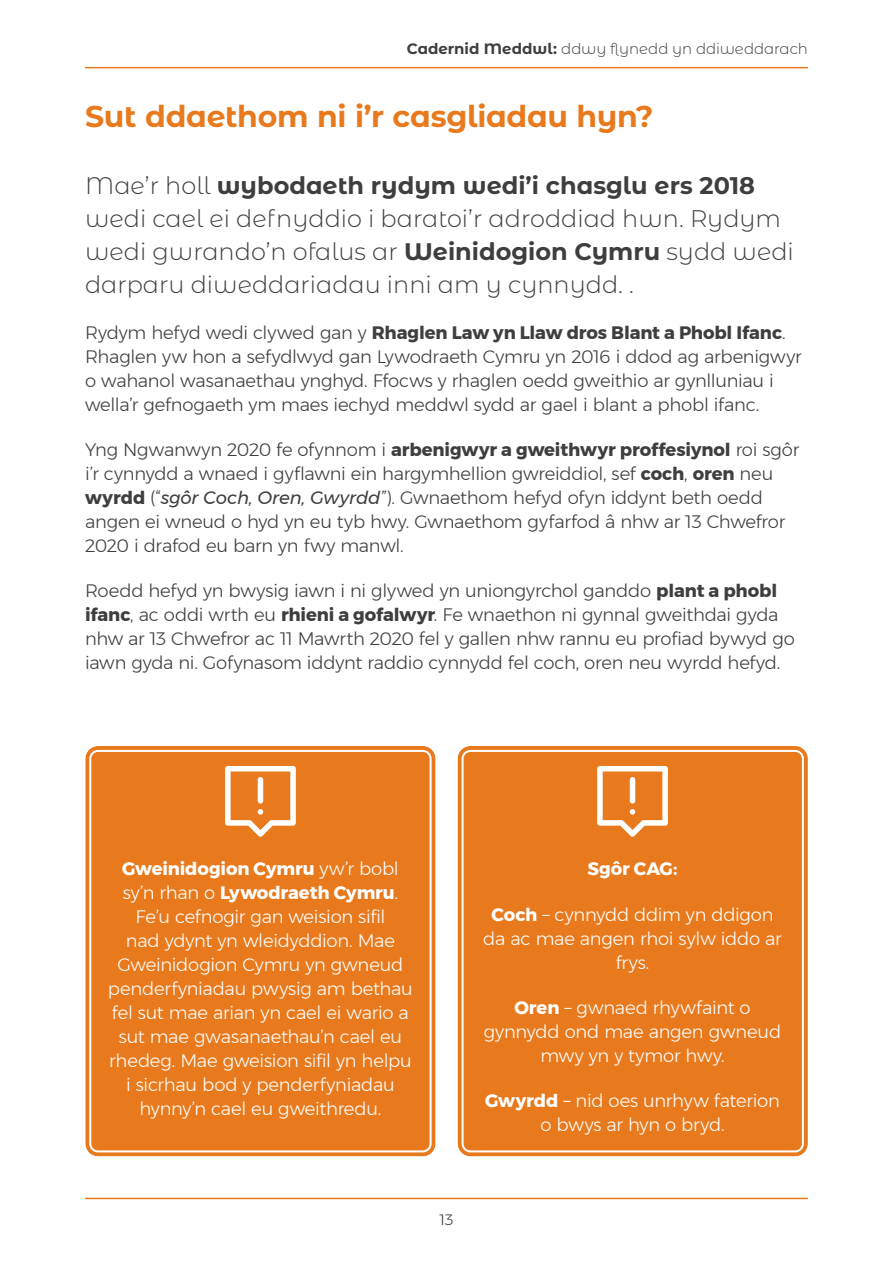
<style>
.page{position:relative;width:893px;height:1263px;background:#fff}
.page>*{position:absolute;margin:0;border:0;box-sizing:border-box;transform-origin:0 0}
.Heading_1{font:700 30px "Montserrat Alternates";letter-spacing:-.01em;color:#e87a1d}
.Intro-paragraph{font:300 24px/33px "Montserrat Alternates";color:#3e3e3f}
.Body-copy{font:300 18px/24px "Montserrat";letter-spacing:-.015em;color:#3e3e3f}
.Body-copy-2{font:300 18px/24px "Montserrat";letter-spacing:-.015em;color:#fff;text-align:center}
.Body-copy-3{font:700 18px "Montserrat";letter-spacing:-.005em;color:#fff}
.t1{font:300 15px "Montserrat Alternates";letter-spacing:-.005em;color:#3e3e3f}
.t2{font:300 15px "Montserrat";color:#3e3e3f}
.s1{font-weight:700}
.s2{font-weight:400;font-style:italic}
</style>
<div class="page">
<hr style="left:85px;top:1198px;width:723px;height:1px;background:#e87a1d">
<hr style="left:85px;top:67px;width:723px;height:1px;background:#e87a1d">
<div style="left:458px;top:746px;width:350px;height:410px;background:#e87a1d;border-radius:13px"></div>
<div style="left:452px;top:740px;width:362px;height:422px;border:6px solid #fff;border-radius:16px"></div>
<div style="left:462px;top:750px;width:342px;height:402px;border:2px solid #fff;border-radius:8px"></div>
<div style="left:85px;top:746px;width:351px;height:410px;background:#e87a1d;border-radius:13px"></div>
<div style="left:79px;top:740px;width:363px;height:422px;border:6px solid #fff;border-radius:16px"></div>
<div style="left:89px;top:750px;width:343px;height:402px;border:2px solid #fff;border-radius:8px"></div>
<svg style="left:225px;top:766px;width:71px;height:71px"></svg>
<svg style="left:597px;top:766px;width:71px;height:71px"></svg>
<p class="t1" style="left:407px;top:39px;width:403px"><span class="s1">Cadernid Meddwl:</span> ddwy flynedd yn ddiweddarach</p>
<h1 class="Heading_1" style="left:85px;top:95px;width:570px">Sut ddaethom ni i’r casgliadau hyn?</h1>
<p class="Intro-paragraph" style="left:85px;top:169px;width:710px">Mae’r holl <span class="s1">wybodaeth rydym wedi’i chasglu ers 2018 </span>wedi cael ei defnyddio i baratoi’r adroddiad hwn. Rydym wedi gwrando’n ofalus ar <span class="s1">Weinidogion Cymru</span> sydd wedi darparu diweddariadau inni am y cynnydd. .</p>
<p class="Body-copy" style="left:85px;top:320px;width:718px">Rydym hefyd wedi clywed gan y <span class="s1">Rhaglen Law yn Llaw dros Blant a Phobl Ifanc</span>.<br>Rhaglen yw hon a sefydlwyd gan Lywodraeth Cymru yn 2016 i ddod ag arbenigwyr o wahanol wasanaethau ynghyd. Ffocws y rhaglen oedd gweithio ar gynlluniau i wella’r gefnogaeth ym maes iechyd meddwl sydd ar gael i blant a phobl ifanc.</p>
<p class="Body-copy" style="left:85px;top:437px;width:716px">Yng Ngwanwyn 2020 fe ofynnom i <span class="s1">arbenigwyr a gweithwyr proffesiynol</span> roi sgôr i’r cynnydd a wnaed i gyflawni ein hargymhellion gwreiddiol, sef <span class="s1">coch</span>, <span class="s1">oren</span> neu <span class="s1">wyrdd</span> (“<span class="s2">sgôr Coch, Oren, Gwyrdd</span>”). Gwnaethom hefyd ofyn iddynt beth oedd angen ei wneud o hyd yn eu tyb hwy. Gwnaethom gyfarfod â nhw ar 13 Chwefror 2020 i drafod eu barn yn fwy manwl.</p>
<p class="Body-copy" style="left:85px;top:578px;width:711px">Roedd hefyd yn bwysig iawn i ni glywed yn uniongyrchol ganddo <span class="s1">plant a phobl ifanc</span>, ac oddi wrth eu <span class="s1">rhieni a gofalwyr</span>. Fe wnaethon ni gynnal gweithdai gyda nhw ar 13 Chwefror ac 11 Mawrth 2020 fel y gallen nhw rannu eu profiad bywyd go iawn gyda ni. Gofynasom iddynt raddio cynnydd fel coch, oren neu wyrdd hefyd.</p>
<p class="Body-copy-2" style="left:108px;top:857px;width:306px"><span class="s1">Gweinidogion Cymru</span> yw’r bobl sy’n rhan o <span class="s1">Lywodraeth Cymru</span>.<br>Fe’u cefnogir gan weision sifil<br>nad ydynt yn wleidyddion. Mae<br>Gweinidogion Cymru yn gwneud penderfyniadau pwysig am bethau fel sut mae arian yn cael ei wario a sut mae gwasanaethau’n cael eu rhedeg. Mae gweision sifil yn helpu i sicrhau bod y penderfyniadau hynny’n cael eu gweithredu.</p>
<p class="Body-copy-3" style="left:588px;top:854px;width:91px">Sgôr CAG:</p>
<p class="Body-copy-2" style="left:483px;top:902px;width:300px"><span class="s1">Coch</span> – cynnydd ddim yn ddigon da ac mae angen rhoi sylw iddo ar frys.</p>
<p class="Body-copy-2" style="left:484px;top:995px;width:299px"><span class="s1">Oren</span> – gwnaed rhywfaint o gynnydd ond mae angen gwneud mwy yn y tymor hwy.</p>
<p class="Body-copy-2" style="left:485px;top:1088px;width:296px"><span class="s1">Gwyrdd</span> – nid oes unrhyw faterion o bwys ar hyn o bryd.</p>
<p class="t2" style="left:440px;top:1208px;width:15px">13</p>
</div>
